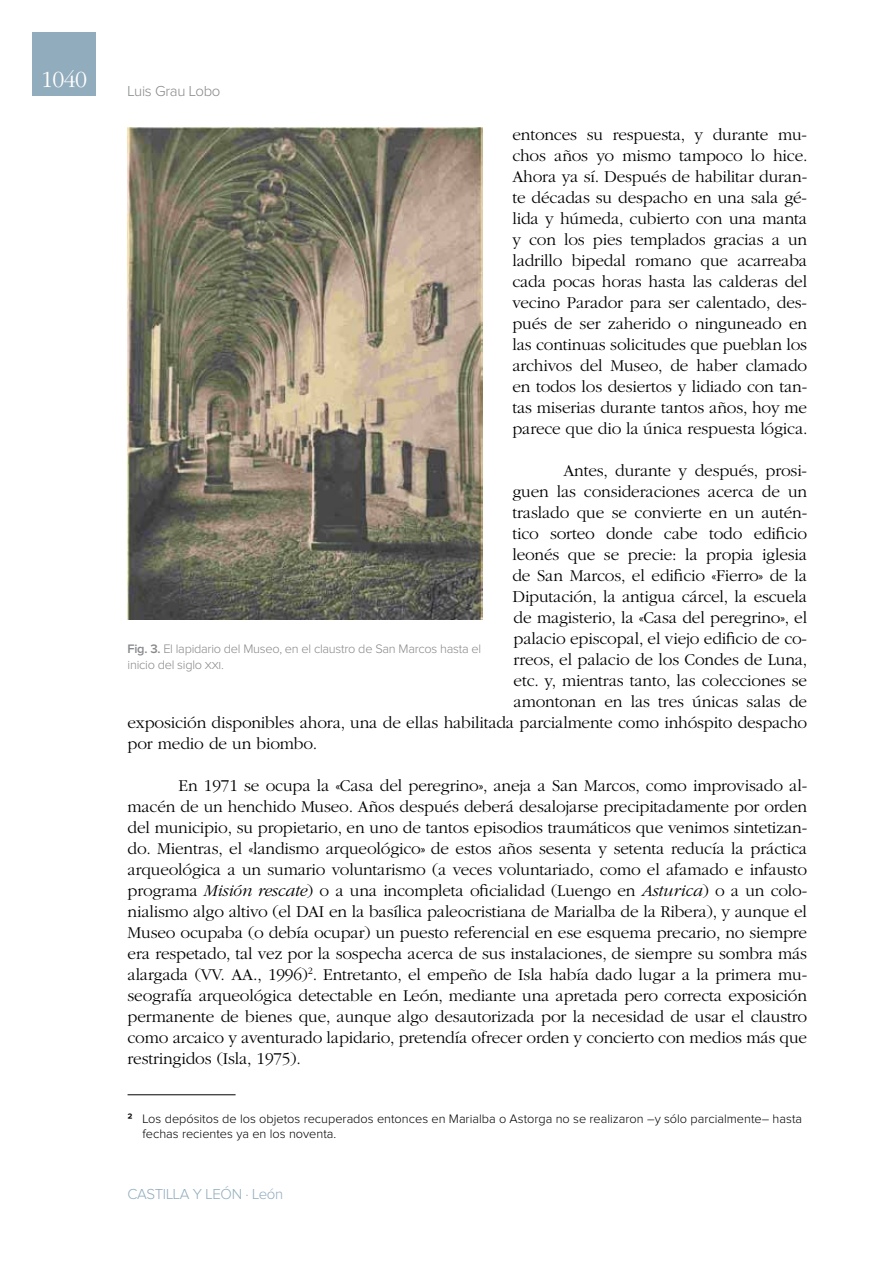
<style>
.page{position:relative;width:893px;height:1263px;background:#fff}
.page>*{position:absolute;margin:0;border:0;box-sizing:border-box;transform-origin:0 0}
.t1{font:300 24px "ITC Garamond Std";color:#fff}
.t2{font:300 17.25px/21px "ITC Garamond Std";letter-spacing:-.01em;color:#000;text-align:justify}
.t3{font:300 15px "Proxima Nova";letter-spacing:-.02em;color:#91acbc}
.t4{font:300 15px "Proxima Nova";letter-spacing:-.02em;color:#87888a}
.t5{font:300 12.75px/15px "Proxima Nova";color:#000}
.t6{font:300 12.75px/15.8px "Proxima Nova";letter-spacing:-.02em;color:#87888a}
.s1{font-style:italic}
.s2{font-weight:600}
.s3{font-weight:700}
</style>
<div class="page">
<div style="left:32px;top:32px;width:64px;height:64px;background:#91acbc"></div>
<hr style="left:128px;top:1094px;width:108px;height:1px;background:#000">
<img style="left:128px;top:128px;width:355px;height:491px">
<h1 class="t1" style="left:41px;top:67px;width:47px">1040</h1>
<p class="t4" style="left:128px;top:84px;width:94px">Luis Grau Lobo</p>
<p class="t2" style="left:512px;top:125px;width:297px">entonces su respuesta, y durante mu&shy;chos años yo mismo tampoco lo hice.<br>Ahora ya sí. Después de habilitar duran&shy;te décadas su despacho en una sala gé&shy;lida y húmeda, cubierto con una manta y con los pies templados gracias a un ladrillo bipedal romano que acarreaba cada pocas horas hasta las calderas del vecino Parador para ser calentado, des&shy;pués de ser zaherido o ninguneado en las continuas solicitudes que pueblan los archivos del Museo, de haber clamado en todos los desiertos y lidiado con tan&shy;tas miserias durante tantos años, hoy me parece que dio la única respuesta lógica.</p>
<p class="t2" style="left:563px;top:461px;width:245px">Antes, durante y después, prosi-</p>
<p class="t2" style="left:512px;top:482px;width:296px">guen las consideraciones acerca de un</p>
<p class="t2" style="left:512px;top:503px;width:296px">traslado que se convierte en un autén-</p>
<p class="t2" style="left:512px;top:524px;width:296px">tico sorteo donde cabe todo edificio</p>
<p class="t2" style="left:512px;top:545px;width:296px">leonés que se precie: la propia iglesia</p>
<p class="t2" style="left:512px;top:566px;width:296px">de San Marcos, el edificio «Fierro» de la</p>
<p class="t2" style="left:512px;top:587px;width:296px">Diputación, la antigua cárcel, la escuela</p>
<p class="t2" style="left:514px;top:607px;width:295px">de magisterio, la «Casa del peregrino», el</p>
<p class="t2" style="left:514px;top:628px;width:295px">palacio episcopal, el viejo edificio de co-</p>
<p class="t2" style="left:514px;top:649px;width:295px">rreos, el palacio de los Condes de Luna,</p>
<p class="t2" style="left:514px;top:670px;width:295px">etc. y, mientras tanto, las colecciones se</p>
<p class="t2" style="left:514px;top:691px;width:295px">amontonan en las tres únicas salas de</p>
<p class="t2" style="left:128px;top:712px;width:681px">exposición disponibles ahora, una de ellas habilitada parcialmente como inhóspito despacho</p>
<p class="t2" style="left:128px;top:733px;width:191px">por medio de un biombo.</p>
<p class="t2" style="left:128px;top:775px;width:681px;text-indent:51px">En 1971 se ocupa la «Casa del peregrino», aneja a San Marcos, como improvisado al&shy;macén de un henchido Museo. Años después deberá desalojarse precipitadamente por orden del municipio, su propietario, en uno de tantos episodios traumáticos que venimos sintetizan&shy;do. Mientras, el «landismo arqueológico» de estos años sesenta y setenta reducía la práctica arqueológica a un sumario voluntarismo (a veces voluntariado, como el afamado e infausto programa <span class="s1">Misión rescate</span>) o a una incompleta oficialidad (Luengo en <span class="s1">Asturica</span>) o a un colo&shy;nialismo algo altivo (el DAI en la basílica paleocristiana de Marialba de la Ribera), y aunque el Museo ocupaba (o debía ocupar) un puesto referencial en ese esquema precario, no siempre era respetado, tal vez por la sospecha acerca de sus instalaciones, de siempre su sombra más alargada (VV. AA., 1996)<sup>2</sup>. Entretanto, el empeño de Isla había dado lugar a la primera mu&shy;seografía arqueológica detectable en León, mediante una apretada pero correcta exposición permanente de bienes que, aunque algo desautorizada por la necesidad de usar el claustro como arcaico y aventurado lapidario, pretendía ofrecer orden y concierto con medios más que restringidos (Isla, 1975).</p>
<p class="t6" style="left:128px;top:642px;width:355px"><span class="s2">Fig. 3.</span> El lapidario del Museo, en el claustro de San Marcos hasta el inicio del siglo xxi.</p>
<p class="t5" style="left:142px;top:1111px;width:661px;text-indent:-15px"><span class="s3">2</span> Los depósitos de los objetos recuperados entonces en Marialba o Astorga no se realizaron –y sólo parcialmente– hasta fechas recientes ya en los noventa.</p>
<p class="t3" style="left:128px;top:1187px;width:157px">CASTILLA Y LEÓN · León</p>
</div>
